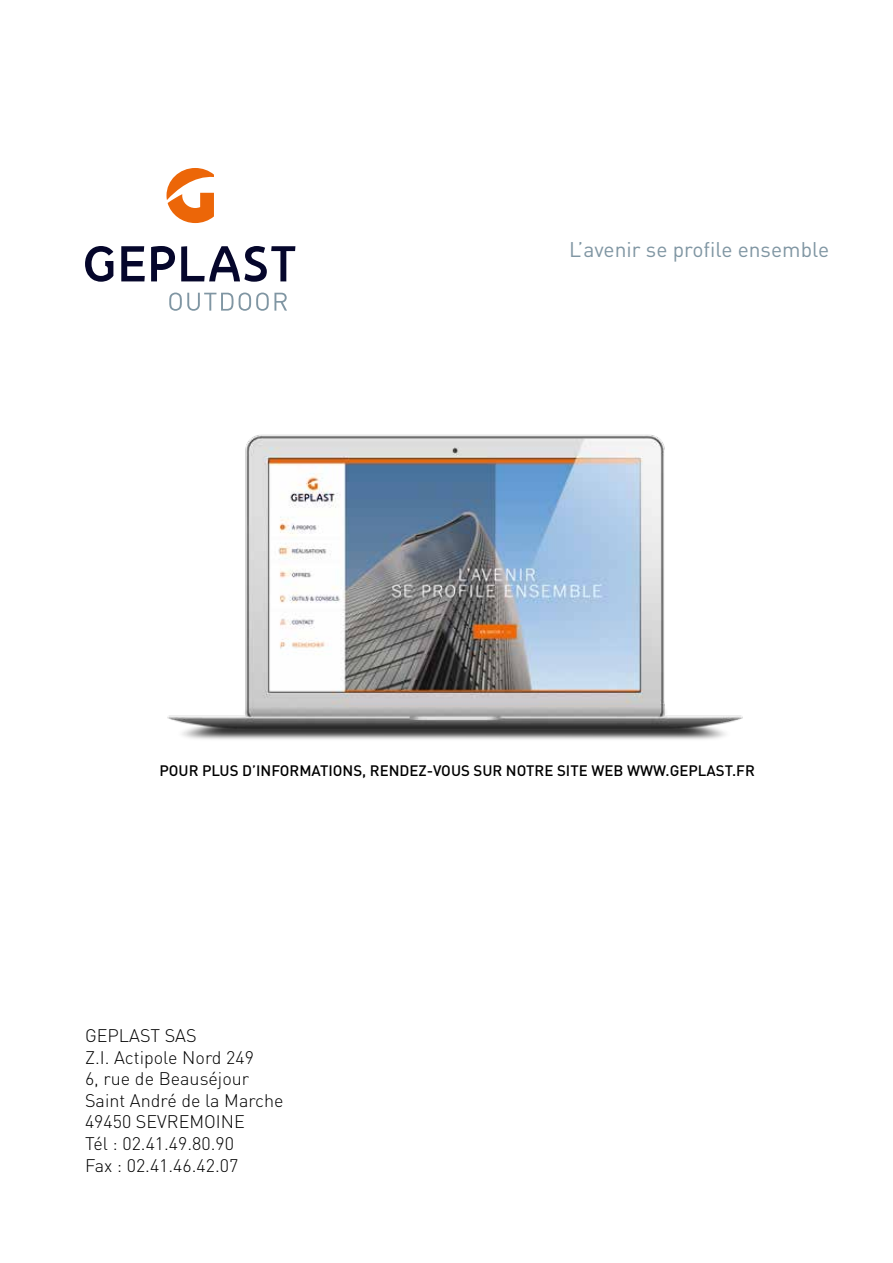
<style>
.page{position:relative;width:893px;height:1263px;background:#fff}
.page>*{position:absolute;margin:0;border:0;box-sizing:border-box;transform-origin:0 0}
.t1{font:21px "DIN Pro";color:#8096a3}
.t2{font:300 18px/21.6px "DIN Pro";color:#000}
.t3{font:500 15px "DIN Pro";color:#000}
</style>
<div class="page">
<img style="left:167px;top:434px;width:576px;height:306px">
<svg style="left:169px;top:293px;width:118px;height:18px"></svg>
<svg style="left:167px;top:168px;width:47px;height:55px"></svg>
<svg style="left:121px;top:246px;width:24px;height:35px"></svg>
<svg style="left:151px;top:246px;width:24px;height:35px"></svg>
<svg style="left:181px;top:246px;width:114px;height:36px"></svg>
<svg style="left:85px;top:246px;width:28px;height:36px"></svg>
<p class="t1" style="left:569px;top:233px;width:262px">L’avenir se profile ensemble</p>
<p class="t3" style="left:159px;top:758px;width:597px">POUR PLUS D’INFORMATIONS, RENDEZ-VOUS SUR NOTRE SITE WEB WWW.GEPLAST.FR</p>
<p class="t2" style="left:85px;top:1023px;width:200px">GEPLAST SAS<br>Z.I. Actipole Nord 249<br>6, rue de Beauséjour<br>Saint André de la Marche<br>49450 SEVREMOINE<br>Tél : 02.41.49.80.90<br>Fax : 02.41.46.42.07</p>
</div>
